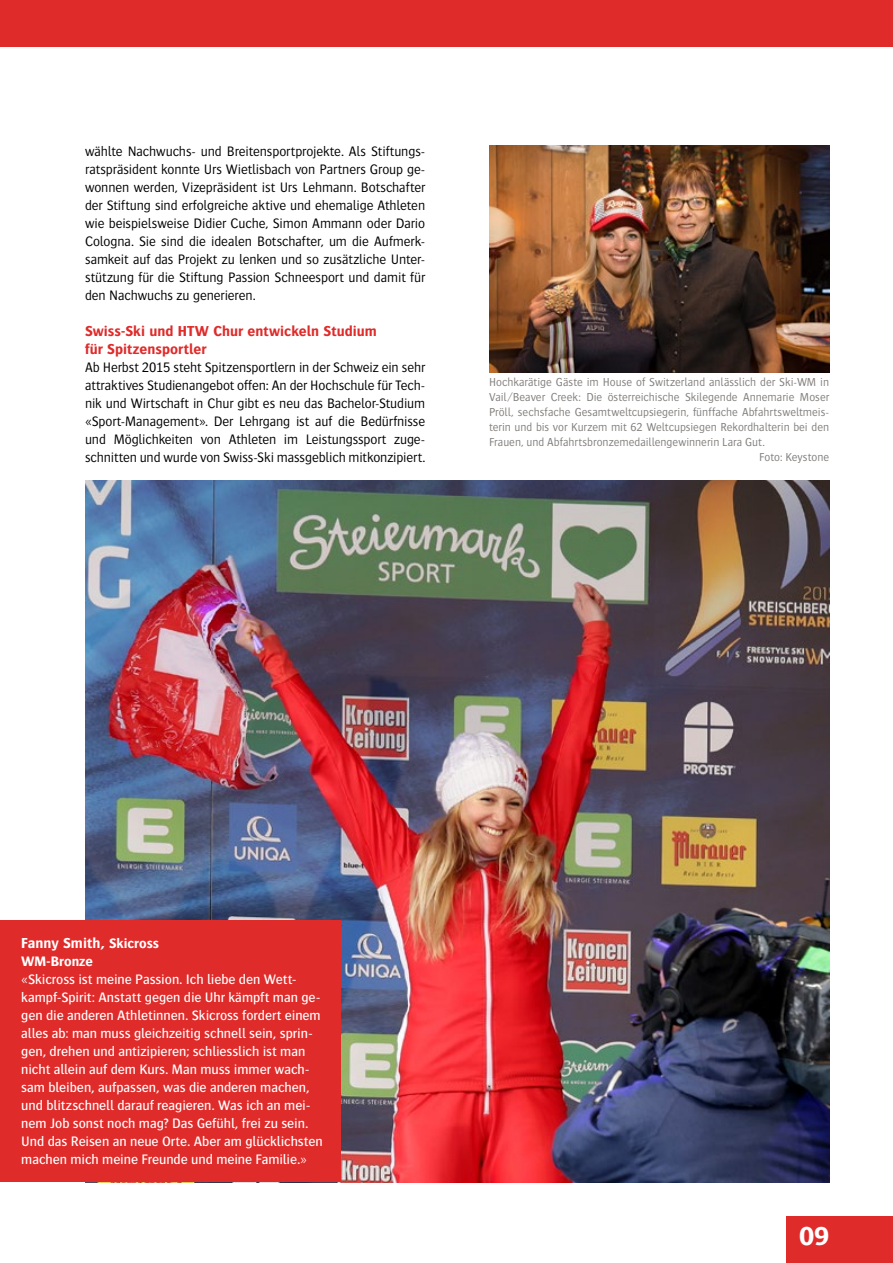
<style>
.page{position:relative;width:893px;height:1263px;background:#fff}
.page>*{position:absolute;margin:0;border:0;box-sizing:border-box;transform-origin:0 0}
.t1{font:700 27px "Bosis Std";color:#fff}
.t2{font:700 15px/18px "Bosis Std";letter-spacing:.005em;color:#df2b2a}
.t3{font:700 15px "Bosis Std";color:#fff}
.t4{font:300 14.25px/18px "Bosis Std";letter-spacing:-.01em;color:#000;text-align:justify}
.t5{font:500 14.25px/18px "Bosis Std";color:#fff}
.t6{font:700 14.25px "Bosis Std";letter-spacing:-.005em;color:#fff}
.t7{font:300 12px "Bosis Std";color:#817e7b}
.s1{font-size:14.25px}
</style>
<div class="page">
<img style="left:85px;top:480px;width:744px;height:702px">
<div style="left:0;top:0;width:893px;height:47px;background:#df2b2a"></div>
<div style="left:787px;top:1216px;width:106px;height:47px;background:#df2b2a"></div>
<div style="left:0;top:921px;width:340px;height:261px;background:#df2b2a"></div>
<img style="left:489px;top:146px;width:340px;height:226px">
<p class="t4" style="left:85px;top:142px;width:342px">wählte Nachwuchs- und Breitensportprojekte. Als Stiftungs&shy;ratspräsident konnte Urs Wietlisbach von Partners Group ge&shy;wonnen werden, Vizepräsident ist Urs Lehmann. Botschafter der Stiftung sind erfolgreiche aktive und ehemalige Athleten wie beispielsweise Didier Cuche, Simon Ammann oder Dario Cologna. Sie sind die idealen Botschafter, um die Aufmerk&shy;samkeit auf das Projekt zu lenken und so zusätzliche Unter&shy;stützung für die Stiftung Passion Schneesport und damit für den Nachwuchs zu generieren.</p>
<p class="t2" style="left:85px;top:321px;width:293px">Swiss-Ski und HTW Chur entwickeln Studium für Spitzensportler</p>
<p class="t4" style="left:85px;top:358px;width:342px">Ab Herbst 2015 steht Spitzensportlern in der Schweiz ein sehr attraktives Studienangebot offen: An der Hochschule für Tech&shy;nik und Wirtschaft in Chur gibt es neu das Bachelor-Studium «Sport-Management». Der Lehrgang ist auf die Bedürfnisse und Möglichkeiten von Athleten im Leistungssport zuge&shy;schnitten und wurde von Swiss-Ski massgeblich mitkonzipiert.</p>
<p class="t7" style="left:489px;top:375px;width:342px">Hochkarätige Gäste im House of Switzerland anlässlich der Ski-WM in</p>
<p class="t7" style="left:489px;top:390px;width:342px">Vail/Beaver Creek: Die österreichische Skilegende Annemarie Moser</p>
<p class="t7" style="left:489px;top:405px;width:342px">Pröll, sechsfache Gesamtweltcupsiegerin, fünffache Abfahrtsweltmeis-</p>
<p class="t7" style="left:489px;top:420px;width:342px">terin und bis vor Kurzem mit 62 Weltcupsiegen Rekordhalterin bei den</p>
<p class="t7" style="left:489px;top:435px;width:277px">Frauen, und Abfahrtsbronzemedaillengewinnerin Lara Gut.</p>
<p class="t7" style="left:759px;top:450px;width:72px">Foto: Keystone</p>
<p class="t3" style="left:21px;top:935px;width:139px">Fanny Smith, <span class="s1">Skicross</span></p>
<p class="t6" style="left:21px;top:953px;width:73px">WM-Bronze</p>
<p class="t5" style="left:21px;top:970px;width:303px">«Skicross ist meine Passion. Ich liebe den Wett&shy;kampf-Spirit: Anstatt gegen die Uhr kämpft man ge&shy;gen die anderen Athletinnen. Skicross fordert einem alles ab: man muss gleichzeitig schnell sein, sprin&shy;gen, drehen und antizipieren; schliesslich ist man nicht allein auf dem Kurs. Man muss immer wach&shy;sam bleiben, aufpassen, was die anderen machen, und blitzschnell darauf reagieren. Was ich an mei&shy;nem Job sonst noch mag? Das Gefühl, frei zu sein.<br>Und das Reisen an neue Orte. Aber am glücklichsten machen mich meine Freunde und meine Familie.»</p>
<h1 class="t1" style="left:799px;top:1221px;width:32px">09</h1>
</div>
